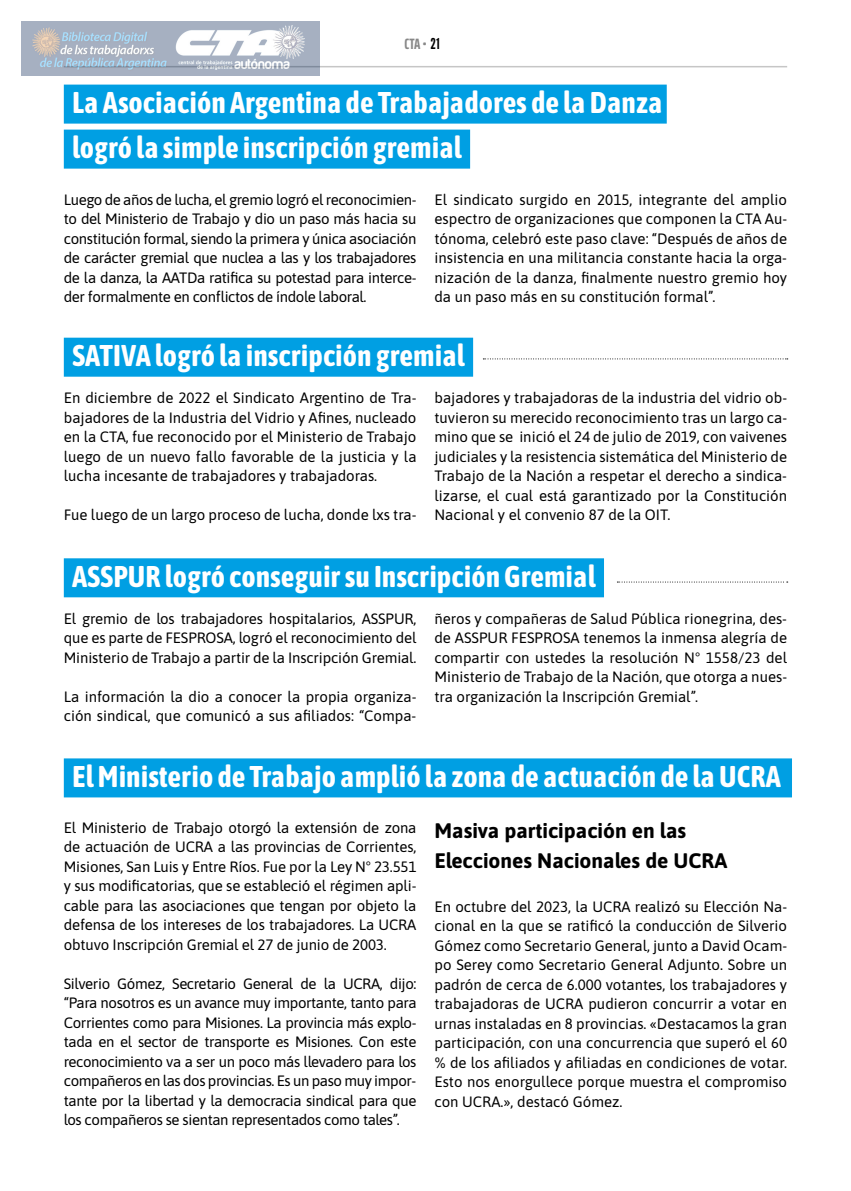
<style>
.page{position:relative;width:851px;height:1191px;background:#fff}
.page>*{position:absolute;margin:0;border:0;box-sizing:border-box;transform-origin:0 0}
.t1{font:700 30px/45px "Asap Condensed";color:#fff}
.t2{font:700 21px/30px "Asap";color:#000}
.t3{font:15px/19.5px "Asap";color:#000;text-align:justify}
.t4{font:700 extra-condensed 15px "Saira";color:#878787}
.s1{font-family:"League Gothic";font-weight:400;font-stretch:normal;color:#000}
</style>
<div class="page">
<hr style="left:64px;top:66px;width:723px;height:1px;background:#c6c6c6">
<div style="left:64px;top:85px;width:602px;height:39px;background:#009fe3"></div>
<div style="left:64px;top:130px;width:406px;height:39px;background:#009fe3"></div>
<div style="left:64px;top:338px;width:409px;height:39px;background:#009fe3"></div>
<div style="left:64px;top:558px;width:540px;height:39px;background:#009fe3"></div>
<div style="left:64px;top:758px;width:727px;height:39px;background:#009fe3"></div>
<svg style="left:483px;top:358px;width:304px;height:1px"></svg>
<svg style="left:617px;top:581px;width:170px;height:1px"></svg>
<img style="left:21px;top:21px;width:298px;height:55px">
<p class="t4" style="left:404px;top:31px;width:37px">CTA • <span class="s1">21</span></p>
<h1 class="t1" style="left:72px;top:78px;width:592px">La Asociación Argentina de Trabajadores de la Danza logró la simple inscripción gremial</h1>
<p class="t3" style="left:64px;top:189px;width:354px">Luego de años de lucha, el gremio logró el reconocimien&shy;to del Ministerio de Trabajo y dio un paso más hacia su constitución formal, siendo la primera y única asociación de carácter gremial que nuclea a las y los trabajadores de la danza, la AATDa ratifica su potestad para interce&shy;der formalmente en conflictos de índole laboral.</p>
<p class="t3" style="left:434px;top:189px;width:354px">El sindicato surgido en 2015, integrante del amplio espectro de organizaciones que componen la CTA Au&shy;tónoma, celebró este paso clave: “Después de años de insistencia en una militancia constante hacia la orga&shy;nización de la danza, finalmente nuestro gremio hoy da un paso más en su constitución formal”.</p>
<h1 class="t1" style="left:72px;top:331px;width:394px">SATIVA logró la inscripción gremial</h1>
<p class="t3" style="left:64px;top:387px;width:354px">En diciembre de 2022 el Sindicato Argentino de Tra&shy;bajadores de la Industria del Vidrio y Afines, nucleado en la CTA, fue reconocido por el Ministerio de Trabajo luego de un nuevo fallo favorable de la justicia y la lucha incesante de trabajadores y trabajadoras.</p>
<p class="t3" style="left:64px;top:504px;width:354px">Fue luego de un largo proceso de lucha, donde lxs tra-</p>
<p class="t3" style="left:434px;top:387px;width:354px">bajadores y trabajadoras de la industria del vidrio ob&shy;tuvieron su merecido reconocimiento tras un largo ca&shy;mino que se inició el 24 de julio de 2019, con vaivenes judiciales y la resistencia sistemática del Ministerio de Trabajo de la Nación a respetar el derecho a sindica&shy;lizarse, el cual está garantizado por la Constitución Nacional y el convenio 87 de la OIT.</p>
<h1 class="t1" style="left:72px;top:552px;width:525px">ASSPUR logró conseguir su Inscripción Gremial</h1>
<p class="t3" style="left:64px;top:608px;width:354px">El gremio de los trabajadores hospitalarios, ASSPUR, que es parte de FESPROSA, logró el reconocimiento del Ministerio de Trabajo a partir de la Inscripción Gremial.</p>
<p class="t3" style="left:64px;top:686px;width:354px">La información la dio a conocer la propia organiza&shy;ción sindical, que comunicó a sus afiliados: “Compa-</p>
<p class="t3" style="left:434px;top:608px;width:354px">ñeros y compañeras de Salud Pública rionegrina, des&shy;de ASSPUR FESPROSA tenemos la inmensa alegría de compartir con ustedes la resolución N° 1558/23 del Ministerio de Trabajo de la Nación, que otorga a nues&shy;tra organización la Inscripción Gremial”.</p>
<h1 class="t1" style="left:72px;top:752px;width:710px">El Ministerio de Trabajo amplió la zona de actuación de la UCRA</h1>
<p class="t3" style="left:64px;top:817px;width:354px">El Ministerio de Trabajo otorgó la extensión de zona de actuación de UCRA a las provincias de Corrientes, Misiones, San Luis y Entre Ríos. Fue por la Ley N° 23.551 y sus modificatorias, que se estableció el régimen apli&shy;cable para las asociaciones que tengan por objeto la defensa de los intereses de los trabajadores. La UCRA obtuvo Inscripción Gremial el 27 de junio de 2003.</p>
<p class="t3" style="left:64px;top:973px;width:354px">Silverio Gómez, Secretario General de la UCRA, dijo: “Para nosotros es un avance muy importante, tanto para Corrientes como para Misiones. La provincia más explo&shy;tada en el sector de transporte es Misiones. Con este reconocimiento va a ser un poco más llevadero para los compañeros en las dos provincias. Es un paso muy impor&shy;tante por la libertad y la democracia sindical para que los compañeros se sientan representados como tales”.</p>
<h2 class="t2" style="left:434px;top:815px;width:294px">Masiva participación en las<br>Elecciones Nacionales de UCRA</h2>
<p class="t3" style="left:434px;top:896px;width:354px">En octubre del 2023, la UCRA realizó su Elección Na&shy;cional en la que se ratificó la conducción de Silverio Gómez como Secretario General, junto a David Ocam&shy;po Serey como Secretario General Adjunto. Sobre un padrón de cerca de 6.000 votantes, los trabajadores y trabajadoras de UCRA pudieron concurrir a votar en urnas instaladas en 8 provincias. «Destacamos la gran participación, con una concurrencia que superó el 60 % de los afiliados y afiliadas en condiciones de votar.<br>Esto nos enorgullece porque muestra el compromiso con UCRA.», destacó Gómez.</p>
</div>
